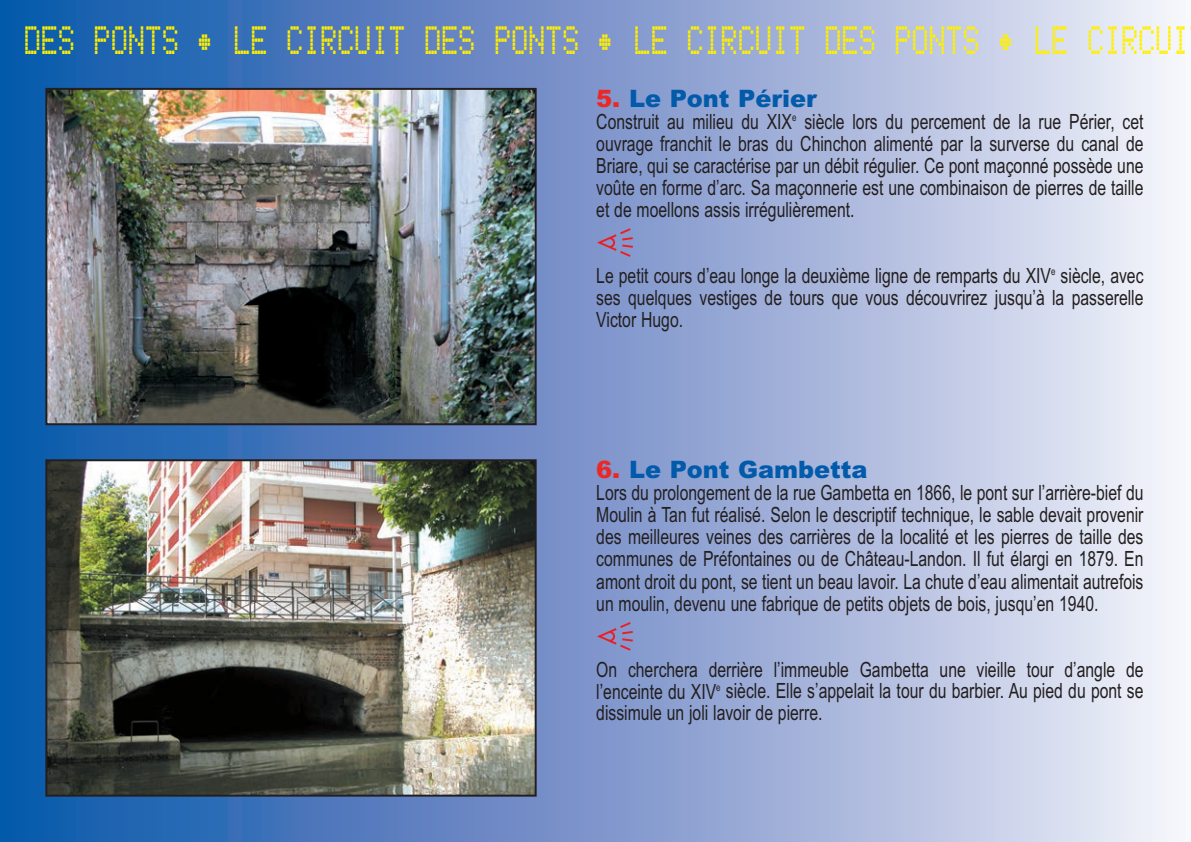
<style>
.page{position:relative;width:1191px;height:842px;background:#fff}
.page>*{position:absolute;margin:0;border:0;box-sizing:border-box;transform-origin:0 0}
.t1{font:44px "Bubbledot ICG Fine Pos";color:#fff101;scale:.7 1}
.t2{font:900 24px "Arial";color:#015aaa}
.t3{font:21px/22px "Arial";color:#231f20;text-align:justify;scale:.75 1}
.s1{color:#ec2724}
</style>
<div class="page">
<div style="left:0;top:0;width:1191px;height:842px;background:linear-gradient(to right,#084ea6,#f4eaf6)"></div>
<img style="left:48px;top:91px;width:485px;height:331px">
<div style="left:45px;top:88px;width:491px;height:337px;border:2px solid #231f20"></div>
<img style="left:48px;top:462px;width:485px;height:332px">
<div style="left:45px;top:459px;width:491px;height:338px;border:2px solid #231f20"></div>
<svg style="left:597px;top:228px;width:36px;height:29px"></svg>
<svg style="left:597px;top:622px;width:36px;height:29px"></svg>
<h1 class="t1" style="left:24px;top:13px;width:1666px">DES PONTS • LE CIRCUIT DES PONTS • LE CIRCUIT DES PONTS • LE CIRCUI</h1>
<p class="t2" style="left:596px;top:85px;width:222px"><span class="s1">5.</span> Le Pont Périer</p>
<p class="t3" style="left:596px;top:111px;width:731px">Construit au milieu du XIX<sup>e</sup> siècle lors du percement de la rue Périer, cet ouvrage franchit le bras du Chinchon alimenté par la surverse du canal de Briare, qui se caractérise par un débit régulier. Ce pont maçonné possède une voûte en forme d’arc. Sa maçonnerie est une combinaison de pierres de taille et de moellons assis irrégulièrement.</p>
<p class="t3" style="left:596px;top:265px;width:731px">Le petit cours d’eau longe la deuxième ligne de remparts du XIV<sup>e</sup> siècle, avec ses quelques vestiges de tours que vous découvrirez jusqu’à la passerelle Victor Hugo.</p>
<p class="t2" style="left:596px;top:456px;width:273px"><span class="s1">6.</span> Le Pont Gambetta</p>
<p class="t3" style="left:596px;top:482px;width:731px">Lors du prolongement de la rue Gambetta en 1866, le pont sur l’arrière-bief du Moulin à Tan fut réalisé. Selon le descriptif technique, le sable devait provenir des meilleures veines des carrières de la localité et les pierres de taille des communes de Préfontaines ou de Château-Landon. Il fut élargi en 1879. En amont droit du pont, se tient un beau lavoir. La chute d’eau alimentait autrefois un moulin, devenu une fabrique de petits objets de bois, jusqu’en 1940.</p>
<p class="t3" style="left:596px;top:658px;width:731px">On cherchera derrière l’immeuble Gambetta une vieille tour d’angle de l’enceinte du XIV<sup>e</sup> siècle. Elle s’appelait la tour du barbier. Au pied du pont se dissimule un joli lavoir de pierre.</p>
</div>
